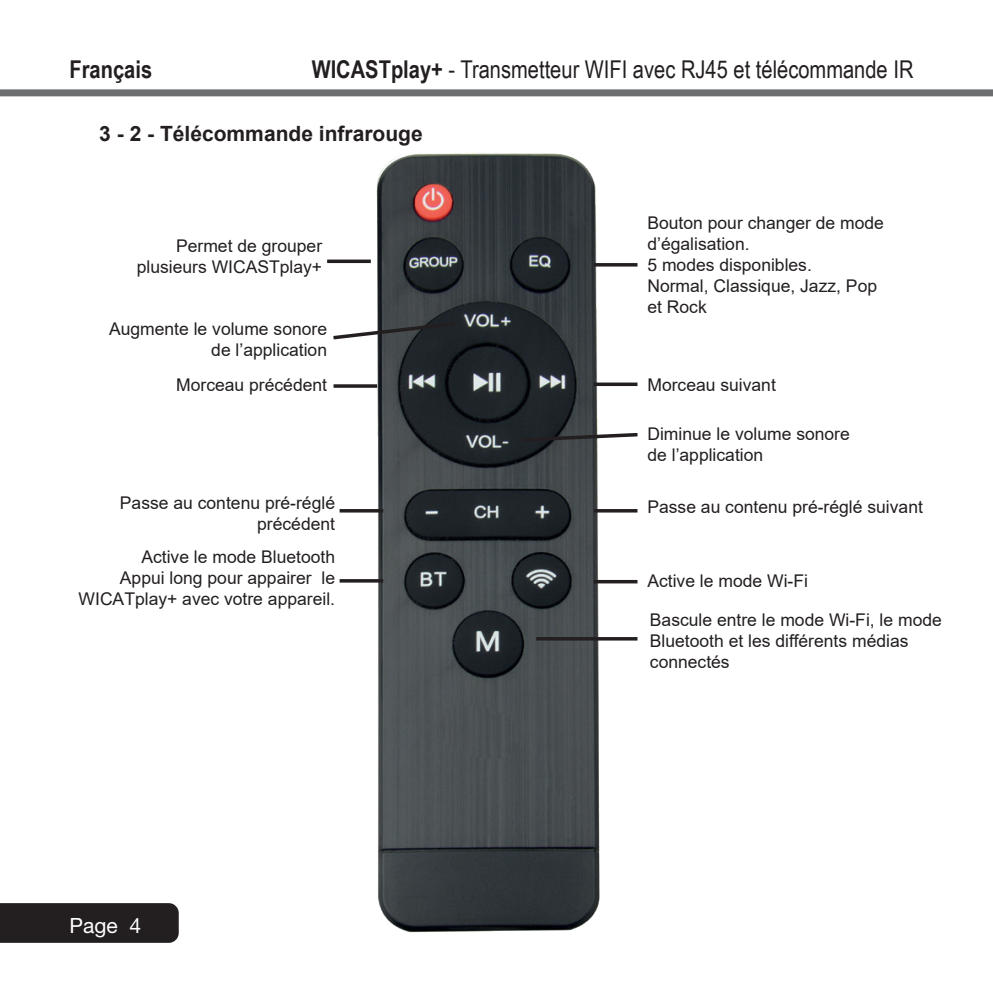
<style>
.page{position:relative;width:993px;height:993px;background:#fff}
.page>*{position:absolute;margin:0;border:0;box-sizing:border-box;transform-origin:0 0}
.t1{font:24.5px "Arial Narrow";color:#231f20}
.t2{font:700 24.5px "Arial Narrow";color:#231f20}
.Texte{font:700 21px "Arial";color:#231f20}
.t3{font:21px "Helvetica Neue";color:#fff}
.Texte_normal{font:17.5px/21px "Arial";color:#231f20}
.s1{font-weight:700}
</style>
<div class="page">
<div style="left:0;top:89px;width:992px;height:7px;background:#6c6d70"></div>
<div style="left:0;top:903px;width:179px;height:39px;background:#231f20"></div>
<img style="left:333px;top:153px;width:303px;height:780px">
<hr style="left:593px;top:263px;width:44px;height:3px;background:#231f20">
<svg style="left:593px;top:382px;width:44px;height:4px"></svg>
<svg style="left:518px;top:431px;width:120px;height:12px"></svg>
<hr style="left:333px;top:384px;width:44px;height:3px;background:#231f20">
<svg style="left:333px;top:320px;width:125px;height:21px"></svg>
<svg style="left:327px;top:259px;width:44px;height:4px"></svg>
<hr style="left:593px;top:509px;width:44px;height:3px;background:#231f20">
<hr style="left:339px;top:509px;width:44px;height:3px;background:#231f20">
<hr style="left:339px;top:579px;width:44px;height:3px;background:#231f20">
<hr style="left:536px;top:637px;width:101px;height:3px;background:#231f20">
<svg style="left:593px;top:579px;width:44px;height:4px"></svg>
<h1 class="t2" style="left:69px;top:51px;width:84px">Français</h1>
<h1 class="t1" style="left:311px;top:52px;width:603px"><span class="s1">WICASTplay+</span> - Transmetteur WIFI avec RJ45 et télécommande IR</h1>
<p class="Texte" style="left:99px;top:119px;width:325px">3 - 2 - Télécommande infrarouge</p>
<p class="Texte_normal" style="left:137px;top:235px;width:187px;text-align:right">Permet de grouper plusieurs WICASTplay+</p>
<p class="Texte_normal" style="left:109px;top:318px;width:219px;text-align:right">Augmente le volume sonore de l’application</p>
<p class="Texte_normal" style="left:176px;top:374px;width:152px">Morceau précédent</p>
<p class="Texte_normal" style="left:647px;top:212px;width:238px">Bouton pour changer de mode d’égalisation.</p>
<p class="Texte_normal" style="left:647px;top:254px;width:166px">5 modes disponibles.</p>
<p class="Texte_normal" style="left:647px;top:275px;width:231px">Normal, Classique, Jazz, Pop et Rock</p>
<p class="Texte_normal" style="left:647px;top:374px;width:130px">Morceau suivant</p>
<p class="Texte_normal" style="left:647px;top:423px;width:204px">Diminue le volume sonore de l’application</p>
<p class="Texte_normal" style="left:120px;top:492px;width:216px">Passe au contenu pré-réglé</p>
<p class="Texte_normal" style="left:647px;top:496px;width:277px">Passe au contenu pré-réglé suivant</p>
<p class="Texte_normal" style="left:257px;top:513px;width:79px">précédent</p>
<p class="Texte_normal" style="left:79px;top:546px;width:258px;text-align:right">Active le mode Bluetooth<br>Appui long pour appairer le<br>WICATplay+ avec votre appareil.</p>
<p class="t3" style="left:69px;top:912px;width:73px">Page 4</p>
<p class="Texte_normal" style="left:647px;top:570px;width:162px">Active le mode Wi-Fi</p>
<p class="Texte_normal" style="left:649px;top:609px;width:293px">Bascule entre le mode Wi-Fi, le mode<br>Bluetooth et les différents médias connectés</p>
</div>
